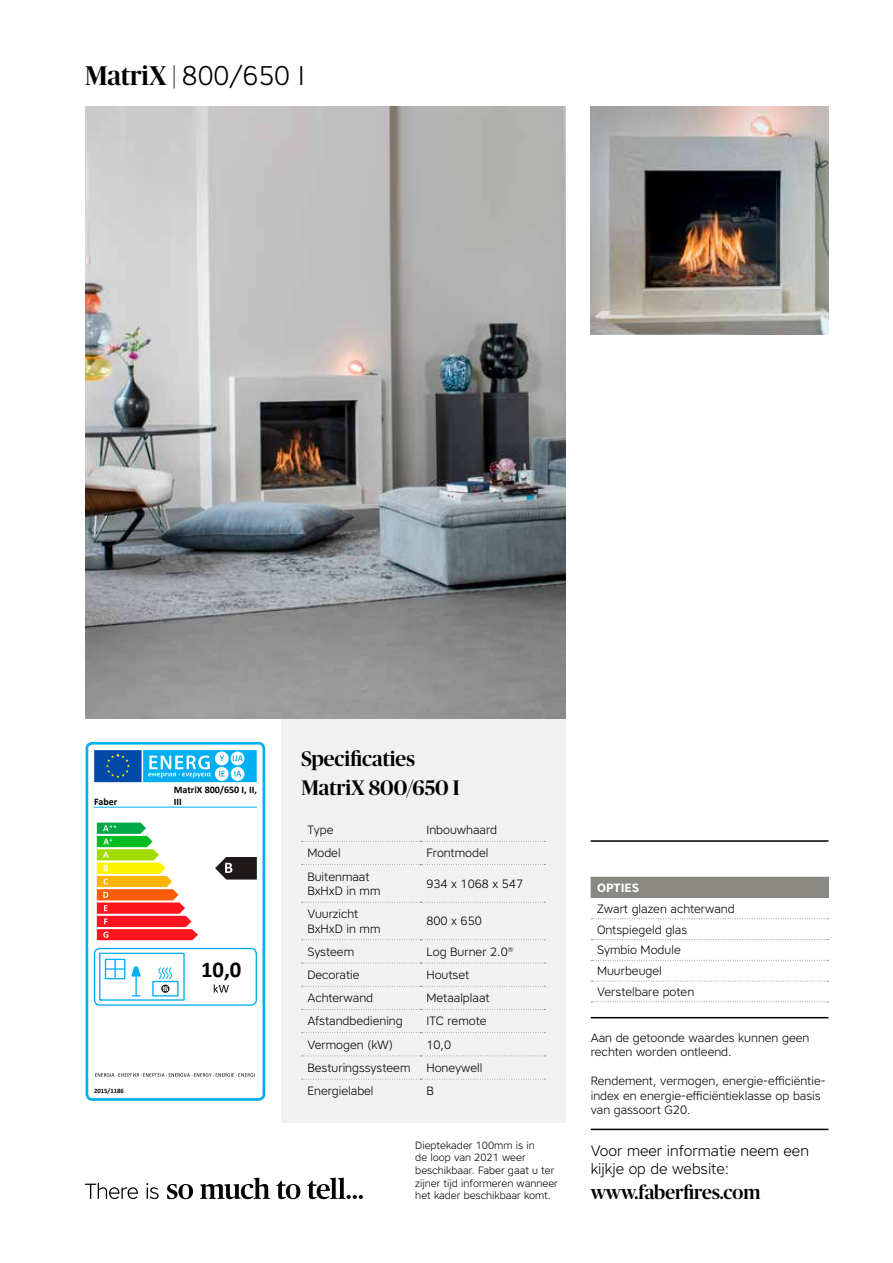
<style>
.page{position:relative;width:893px;height:1263px;background:#fff}
.page>*{position:absolute;margin:0;border:0;box-sizing:border-box;transform-origin:0 0}
.t1{font:300 27px "Core Sans A35";color:#000}
.t2{font:700 22.65px "Calibri";color:#000}
.t3{font:500 21px/28.5px "Publico Banner";color:#000}
.t4{font:500 19.35px "Publico Banner";color:#000}
.t5{font:300 15px/18px "Core Sans A35";color:#000}
.t6{font:300 12px/14.4px "Core Sans A35";color:#000}
.t7{font:700 12px "Core Sans A65";color:#fff}
.t8{font:300 10.5px/12.6px "Core Sans A35";color:#000}
.t9{font:700 10.05px/12.5px "Calibri";color:#000}
.t10{font:700 6.6px "Calibri";color:#000}
.s1{font-family:"Publico Banner";font-weight:500}
</style>
<div class="page">
<div style="left:281px;top:711px;width:285px;height:412px;background:#f2f1f1"></div>
<svg style="left:302px;top:841px;width:243px;height:1px"></svg>
<svg style="left:302px;top:864px;width:243px;height:1px"></svg>
<svg style="left:302px;top:902px;width:243px;height:1px"></svg>
<svg style="left:302px;top:939px;width:243px;height:1px"></svg>
<svg style="left:302px;top:963px;width:243px;height:1px"></svg>
<svg style="left:302px;top:986px;width:243px;height:1px"></svg>
<svg style="left:302px;top:1009px;width:243px;height:1px"></svg>
<svg style="left:302px;top:1032px;width:243px;height:1px"></svg>
<svg style="left:302px;top:1055px;width:243px;height:1px"></svg>
<svg style="left:302px;top:1079px;width:243px;height:1px"></svg>
<img style="left:85px;top:106px;width:481px;height:613px">
<div style="left:591px;top:877px;width:237px;height:21px;background:#8a8882"></div>
<svg style="left:828px;top:878px;width:1px;height:20px"></svg>
<svg style="left:591px;top:918px;width:238px;height:1px"></svg>
<svg style="left:591px;top:939px;width:238px;height:1px"></svg>
<svg style="left:591px;top:960px;width:238px;height:1px"></svg>
<svg style="left:591px;top:981px;width:238px;height:1px"></svg>
<svg style="left:591px;top:1001px;width:238px;height:1px"></svg>
<svg style="left:85px;top:1178px;width:278px;height:21px"></svg>
<div style="left:86px;top:742px;width:179px;height:359px;border:3px solid #00aef2;border-radius:5px"></div>
<svg style="left:94px;top:750px;width:163px;height:32px;background:#37a2de"></svg>
<hr style="left:94px;top:807px;width:163px;height:1px;background:#00aef2">
<svg style="left:95px;top:1073px;width:160px;height:4px"></svg>
<svg style="left:97px;top:823px;width:101px;height:117px"></svg>
<div style="left:94px;top:948px;width:163px;height:58px;border:1px solid #00aef2;border-radius:5px"></div>
<svg style="left:214px;top:984px;width:15px;height:8px"></svg>
<div style="left:105px;top:959px;width:20px;height:20px;border:1px solid #00aef2"></div>
<svg style="left:106px;top:959px;width:18px;height:19px"></svg>
<svg style="left:131px;top:967px;width:10px;height:29px"></svg>
<div style="left:152px;top:981px;width:27px;height:15px;border:1px solid #00aef2"></div>
<div style="left:99px;top:953px;width:86px;height:48px;border:1px solid #00aef2"></div>
<svg style="left:158px;top:967px;width:14px;height:12px"></svg>
<svg style="left:161px;top:984px;width:8px;height:9px"></svg>
<svg style="left:162px;top:986px;width:7px;height:5px"></svg>
<svg style="left:215px;top:857px;width:42px;height:22px"></svg>
<img style="left:591px;top:106px;width:237px;height:229px">
<hr style="left:591px;top:840px;width:237px;height:2px;background:#000">
<hr style="left:591px;top:1017px;width:237px;height:1px;background:#000">
<hr style="left:591px;top:1129px;width:237px;height:1px;background:#000">
<h1 class="t1" style="left:85px;top:59px;width:221px"><span class="s1">MatriX |</span> 800/650 I</h1>
<p class="t9" style="left:94px;top:796px;width:25px">Faber</p>
<p class="t10" style="left:94px;top:1087px;width:31px">2015/1186</p>
<p class="t9" style="left:174px;top:783px;width:85px">MatriX 800/650 I, II,<br>III</p>
<h2 class="t2" style="left:201px;top:955px;width:42px">10,0</h2>
<h3 class="t3" style="left:301px;top:744px;width:160px">Specificaties<br>MatriX 800/650 I</h3>
<p class="t6" style="left:307px;top:822px;width:28px">Type</p>
<p class="t6" style="left:426px;top:822px;width:72px">Inbouwhaard</p>
<p class="t6" style="left:307px;top:846px;width:35px">Model</p>
<p class="t6" style="left:426px;top:846px;width:64px">Frontmodel</p>
<p class="t6" style="left:307px;top:869px;width:75px">Buitenmaat<br>BxHxD in mm</p>
<p class="t6" style="left:426px;top:876px;width:98px">934 x 1068 x 547</p>
<p class="t6" style="left:307px;top:906px;width:75px">Vuurzicht<br>BxHxD in mm</p>
<p class="t6" style="left:426px;top:914px;width:57px">800 x 650</p>
<p class="t6" style="left:307px;top:944px;width:48px">Systeem</p>
<p class="t6" style="left:426px;top:944px;width:89px">Log Burner 2.0<sup>®</sup></p>
<p class="t6" style="left:307px;top:967px;width:54px">Decoratie</p>
<p class="t6" style="left:426px;top:967px;width:44px">Houtset</p>
<p class="t6" style="left:307px;top:990px;width:67px">Achterwand</p>
<p class="t6" style="left:426px;top:990px;width:65px">Metaalplaat</p>
<p class="t6" style="left:307px;top:1014px;width:97px">Afstandbediening</p>
<p class="t6" style="left:426px;top:1014px;width:62px">ITC remote</p>
<p class="t6" style="left:307px;top:1037px;width:87px">Vermogen (kW)</p>
<p class="t6" style="left:426px;top:1037px;width:26px">10,0</p>
<p class="t6" style="left:307px;top:1060px;width:105px">Besturingssysteem</p>
<p class="t6" style="left:426px;top:1060px;width:58px">Honeywell</p>
<p class="t6" style="left:307px;top:1083px;width:68px">Energielabel</p>
<p class="t6" style="left:426px;top:1083px;width:9px">B</p>
<p class="t8" style="left:415px;top:1138px;width:144px">Dieptekader 100mm is in<br>de loop van 2021 weer beschikbaar. Faber gaat u ter zijner tijd informeren wanneer het kader beschikbaar komt.</p>
<p class="t7" style="left:597px;top:880px;width:44px">OPTIES</p>
<p class="t6" style="left:597px;top:898px;width:139px;line-height:20.7px">Zwart glazen achterwand<br>Ontspiegeld glas<br>Symbio Module<br>Muurbeugel<br>Verstelbare poten</p>
<p class="t6" style="left:591px;top:1030px;width:220px">Aan de getoonde waardes kunnen geen rechten worden ontleend.</p>
<p class="t6" style="left:591px;top:1073px;width:236px">Rendement, vermogen, energie-efficiëntie&shy;index en energie-efficiëntieklasse op basis van gassoort G20.</p>
<p class="t5" style="left:591px;top:1141px;width:220px">Voor meer informatie neem een kijkje op de website:</p>
<h3 class="t4" style="left:591px;top:1179px;width:171px">www.faberfires.com</h3>
</div>
